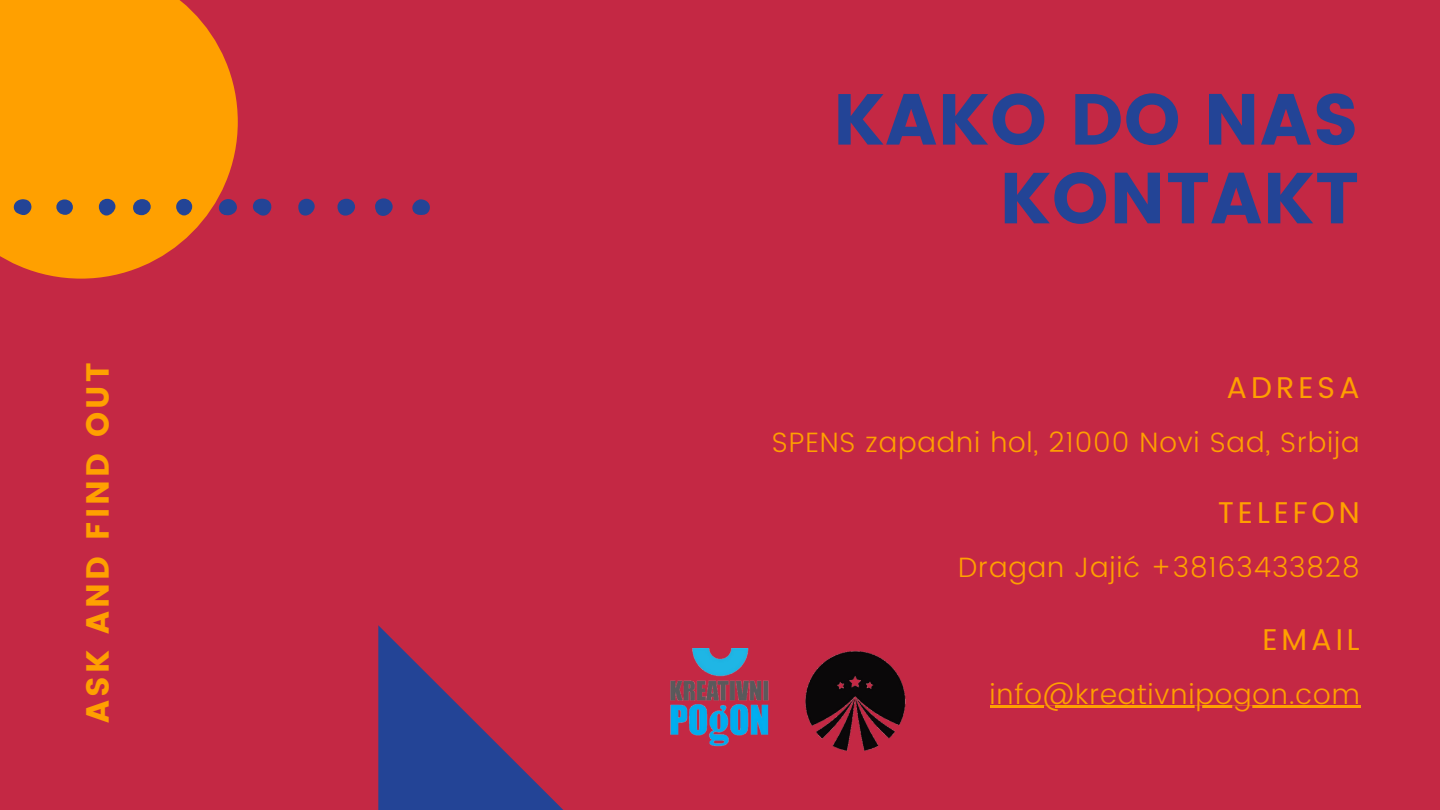
<style>
.page{position:relative;width:1440px;height:810px;background:#c42844}
.page>*{position:absolute;margin:0;border:0;box-sizing:border-box;transform-origin:0 0}
.t1{font:72px/78.8px "Poppins";letter-spacing:.01em;color:#234496;text-align:right}
.t2{font:32px "Poppins";letter-spacing:.1em;color:#ffa000}
.t3{font:30px "Poppins";letter-spacing:.13em;color:#ffa000}
.t4{font:300 28px "Poppins";letter-spacing:.03em;color:#ffa000}
</style>
<div class="page">
<svg style="left:0;top:0;width:238px;height:279px;background:#f79108"></svg>
<svg style="left:378px;top:625px;width:185px;height:185px"></svg>
<img style="left:748px;top:648px;width:158px;height:103px">
<img style="left:670px;top:649px;width:109px;height:102px">
<svg style="left:253px;top:199px;width:19px;height:17px"></svg>
<div style="left:375px;top:198px;width:18px;height:18px;background:#234496;border-radius:50%"></div>
<div style="left:337px;top:199px;width:18px;height:17px;background:#234496;border-radius:8px"></div>
<svg style="left:218px;top:199px;width:19px;height:17px"></svg>
<div style="left:133px;top:199px;width:18px;height:16px;background:#234496;border-radius:50%"></div>
<svg style="left:12px;top:199px;width:20px;height:17px"></svg>
<svg style="left:298px;top:199px;width:17px;height:17px"></svg>
<svg style="left:412px;top:199px;width:18px;height:16px"></svg>
<div style="left:99px;top:199px;width:16px;height:17px;background:#234496;border-radius:8px"></div>
<svg style="left:176px;top:199px;width:16px;height:16px"></svg>
<div style="left:56px;top:199px;width:17px;height:16px;background:#234496;border-radius:50%"></div>
<hr style="left:990px;top:706px;width:371px;height:2px;background:#ffa000">
<h3 class="t2" style="left:79px;top:723px;width:361px;rotate:-90deg">ASK AND FIND OUT</h3>
<h1 class="t1" style="left:833px;top:80px;width:528px">KAKO DO NAS<br>KONTAKT</h1>
<p class="t3" style="left:1227px;top:370px;width:135px">ADRESA</p>
<p class="t4" style="left:772px;top:426px;width:589px">SPENS zapadni hol, 21000 Novi Sad, Srbija</p>
<h3 class="t3" style="left:1218px;top:495px;width:144px">TELEFON</h3>
<p class="t4" style="left:958px;top:551px;width:403px">Dragan Jajić +38163433828</p>
<p class="t3" style="left:1262px;top:622px;width:99px">EMAIL</p>
<h3 class="t4" style="left:990px;top:678px;width:372px">info@kreativnipogon.com</h3>
</div>
